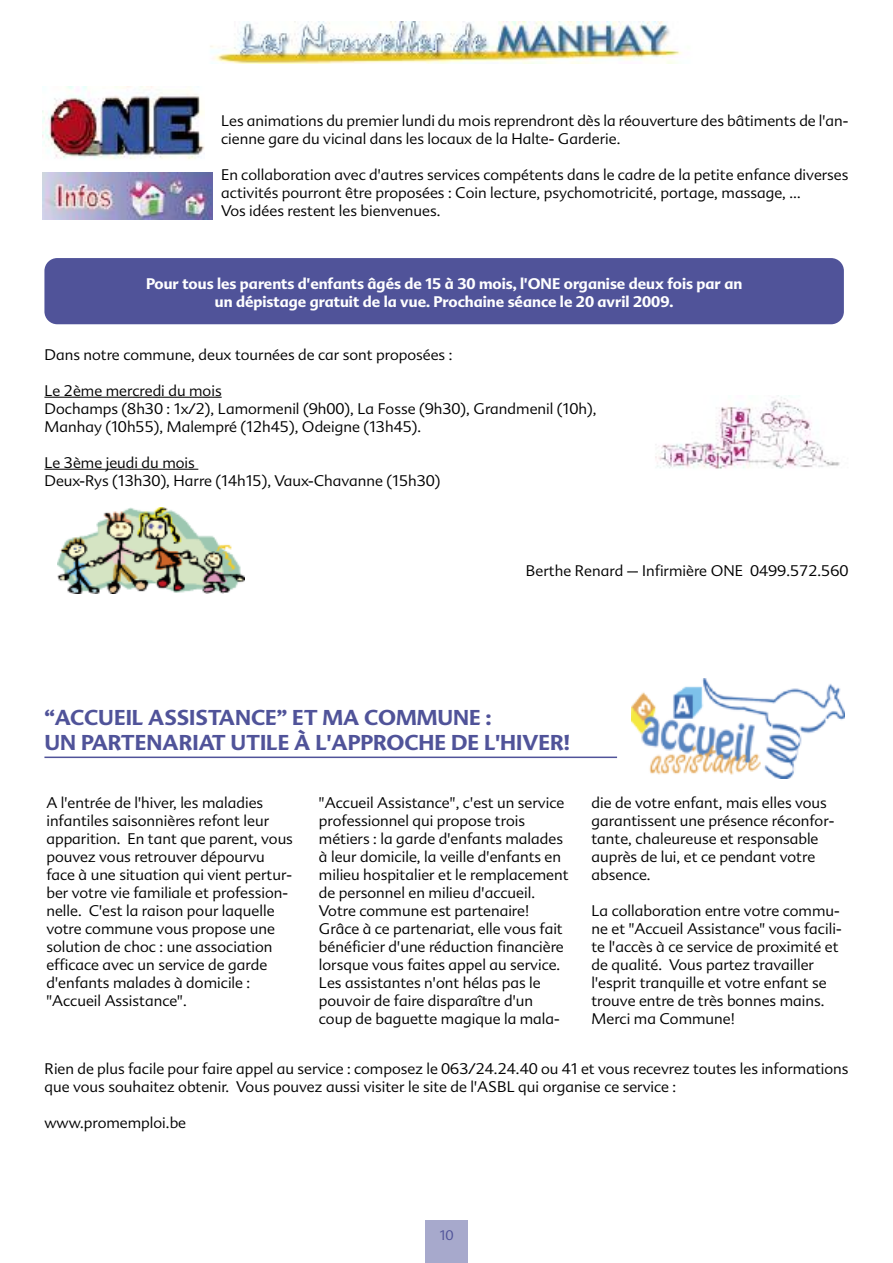
<style>
.page{position:relative;width:893px;height:1263px;background:#fff}
.page>*{position:absolute;margin:0;border:0;box-sizing:border-box;transform-origin:0 0}
.t1{font:700 21px/25.2px "Advert";color:#505399}
.t2{font:300 15px/18px "Advert";color:#000}
.t3{font:700 15px/18px "Advert";color:#fff;text-align:center}
.t4{font:300 13.5px "Advert";color:#505399}
</style>
<div class="page">
<hr style="left:44px;top:397px;width:178px;height:1px;background:#000">
<hr style="left:44px;top:469px;width:154px;height:1px;background:#000">
<hr style="left:44px;top:756px;width:573px;height:2px;background:#505399">
<img style="left:631px;top:679px;width:213px;height:100px">
<img style="left:58px;top:507px;width:186px;height:86px">
<img style="left:655px;top:397px;width:185px;height:72px">
<div style="left:44px;top:258px;width:800px;height:66px;background:#505399;border-radius:13px"></div>
<img style="left:210px;top:21px;width:472px;height:43px">
<div style="left:425px;top:1220px;width:43px;height:43px;background:#a7a9cc"></div>
<img style="left:43px;top:86px;width:161px;height:73px">
<svg style="left:43px;top:172px;width:170px;height:48px"></svg>
<img style="left:43px;top:173px;width:169px;height:46px">
<p class="t2" style="left:221px;top:112px;width:629px">Les animations du premier lundi du mois reprendront dès la réouverture des bâtiments de l'an&shy;cienne gare du vicinal dans les locaux de la Halte- Garderie.</p>
<p class="t2" style="left:221px;top:166px;width:629px">En collaboration avec d'autres services compétents dans le cadre de la petite enfance diverses activités pourront être proposées : Coin lecture, psychomotricité, portage, massage, …<br>Vos idées restent les bienvenues.</p>
<p class="t3" style="left:146px;top:275px;width:598px">Pour tous les parents d'enfants âgés de 15 à 30 mois, l'ONE organise deux fois par an un dépistage gratuit de la vue. Prochaine séance le 20 avril 2009.</p>
<p class="t2" style="left:44px;top:346px;width:409px">Dans notre commune, deux tournées de car sont proposées :</p>
<p class="t2" style="left:44px;top:382px;width:554px">Le 2ème mercredi du mois<br>Dochamps (8h30 : 1x/2), Lamormenil (9h00), La Fosse (9h30), Grandmenil (10h),<br>Manhay (10h55), Malempré (12h45), Odeigne (13h45).</p>
<p class="t2" style="left:44px;top:454px;width:398px">Le 3ème jeudi du mois<br>Deux-Rys (13h30), Harre (14h15), Vaux-Chavanne (15h30)</p>
<p class="t2" style="left:526px;top:562px;width:324px">Berthe Renard – Infirmière ONE 0499.572.560</p>
<h1 class="t1" style="left:44px;top:705px;width:527px">“ACCUEIL ASSISTANCE” ET MA COMMUNE :<br>UN PARTENARIAT UTILE À L'APPROCHE DE L'HIVER!</h1>
<p class="t2" style="left:46px;top:794px;width:248px">A l'entrée de l'hiver, les maladies infantiles saisonnières refont leur apparition. En tant que parent, vous pouvez vous retrouver dépourvu face à une situation qui vient pertur&shy;ber votre vie familiale et profession&shy;nelle. C'est la raison pour laquelle votre commune vous propose une solution de choc : une association efficace avec un service de garde d'enfants malades à domicile : "Accueil Assistance".</p>
<p class="t2" style="left:319px;top:794px;width:251px">"Accueil Assistance", c'est un service professionnel qui propose trois métiers : la garde d'enfants malades à leur domicile, la veille d'enfants en milieu hospitalier et le remplacement de personnel en milieu d'accueil.<br>Votre commune est partenaire!<br>Grâce à ce partenariat, elle vous fait bénéficier d'une réduction financière lorsque vous faites appel au service.<br>Les assistantes n'ont hélas pas le pouvoir de faire disparaître d'un coup de baguette magique la mala-</p>
<p class="t2" style="left:591px;top:794px;width:244px">die de votre enfant, mais elles vous garantissent une présence réconfor&shy;tante, chaleureuse et responsable auprès de lui, et ce pendant votre absence.</p>
<p class="t2" style="left:591px;top:902px;width:252px">La collaboration entre votre commu&shy;ne et "Accueil Assistance" vous facili&shy;te l'accès à ce service de proximité et de qualité. Vous partez travailler l'esprit tranquille et votre enfant se trouve entre de très bonnes mains.<br>Merci ma Commune!</p>
<p class="t2" style="left:44px;top:1060px;width:806px">Rien de plus facile pour faire appel au service : composez le 063/24.24.40 ou 41 et vous recevrez toutes les informations que vous souhaitez obtenir. Vous pouvez aussi visiter le site de l'ASBL qui organise ce service :</p>
<p class="t2" style="left:44px;top:1114px;width:143px">www.promemploi.be</p>
<p class="t4" style="left:439px;top:1227px;width:16px">10</p>
</div>
